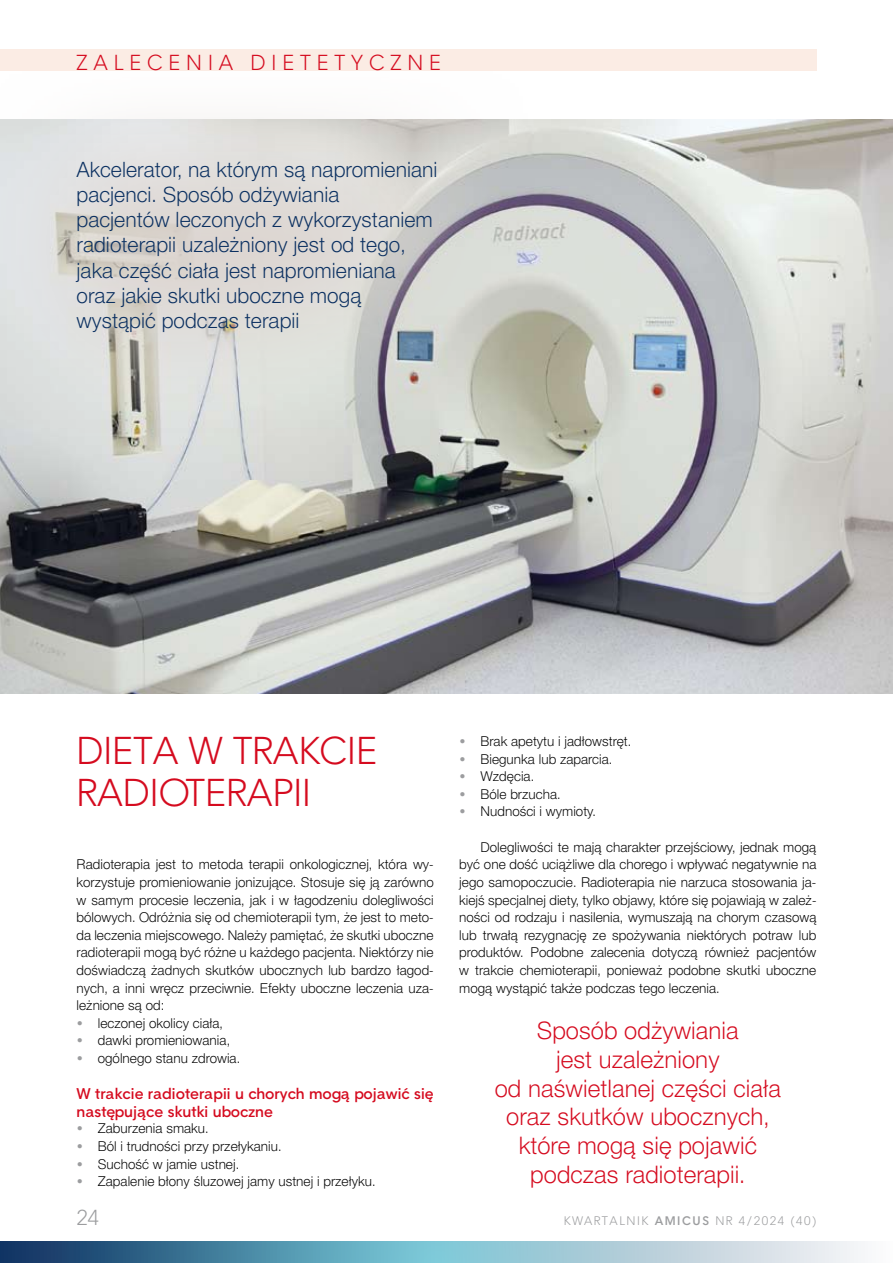
<style>
.page{position:relative;width:893px;height:1263px;background:#fff}
.page>*{position:absolute;margin:0;border:0;box-sizing:border-box;transform-origin:0 0}
.t1{font:37.5px "Straight EFN";color:#d50b1f}
.t2{font:24px/28.8px "Switzer EFN Light";color:#d50b1f;text-align:center}
.t3{font:21px/25.2px "Switzer EFN Light";color:#0b3061}
.t4{font:21px "Straight EFN";letter-spacing:.28em;color:#d50b1f}
.t5{font:21px "Straight EFN";color:#9c9d9f}
.t6{font:700 15px/18px "Straight EFN";color:#d50b1f}
.t7{font:13.5px/17.5px "Switzer EFN Light";color:#000;text-align:justify}
.t8{font:12px "Straight EFN";letter-spacing:.13em;color:#9c9d9f}
.t9{font:700 12px "Straight EFN";letter-spacing:.13em;color:#9c9d9f}
.s1{color:#9c9d9f}
.s2{font-weight:400}
</style>
<div class="page">
<img style="left:0;top:119px;width:893px;height:574px">
<svg style="left:0;top:70px;width:585px;height:391px;background:#d7d7d3"></svg>
<div style="left:0;top:49px;width:816px;height:21px;background:#fbece4"></div>
<svg style="left:0;top:1242px;width:861px;height:21px;background:#7da9bd"></svg>
<h3 class="t4" style="left:77px;top:50px;width:70px">ZALECE</h3>
<h3 class="t4" style="left:186px;top:50px;width:253px">NIA D IE TE TYC ZNE</h3>
<p class="t3" style="left:77px;top:157px;width:363px">Akcelerator, na którym są napromieniani pacjenci. Sposób odżywiania pacjentów leczonych z wykorzystaniem radioterapii uzależniony jest od tego, jaka część ciała jest napromieniana oraz jakie skutki uboczne mogą wystąpić podczas terapii</p>
<h1 class="t1" style="left:77px;top:728px;width:135px">DIETA WTRA</h1>
<h1 class="t1" style="left:299px;top:728px;width:80px">KCI E</h1>
<h1 class="t1" style="left:77px;top:770px;width:167px">RADIOTERAPII</h1>
<p class="t7" style="left:77px;top:856px;width:359px">Radioterapia jest to metoda terapii onkologicznej, która wy&shy;korzystuje promieniowanie jonizujące. Stosuje się ją zarówno w samym procesie leczenia, jak i w łagodzeniu dolegliwości bólowych. Odróżnia się od chemioterapii tym, że jest to meto&shy;da leczenia miejscowego. Należy pamiętać, że skutki uboczne radioterapii mogą być różne u każdego pacjenta. Niektórzy nie doświadczą żadnych skutków ubocznych lub bardzo łagod&shy;nych, a inni wręcz przeciwnie. Efekty uboczne leczenia uza&shy;leżnione są od:</p>
<p class="t7" style="left:77px;top:1014px;width:148px"><span class="s1">•</span> leczonej okolicy ciała,</p>
<p class="t7" style="left:77px;top:1032px;width:155px"><span class="s1">•</span> dawki promieniowania,</p>
<p class="t7" style="left:77px;top:1049px;width:165px"><span class="s1">•</span> ogólnego stanu zdrowia.</p>
<p class="t6" style="left:77px;top:1084px;width:359px">W trakcie radioterapii u chorych mogą pojawić się następujące skutki uboczne</p>
<p class="t7" style="left:77px;top:1120px;width:134px"><span class="s1">•</span> Zaburzenia smaku.</p>
<p class="t7" style="left:77px;top:1137px;width:207px"><span class="s1">•</span> Ból i trudności przy przełykaniu.</p>
<p class="t7" style="left:77px;top:1155px;width:164px"><span class="s1">•</span> Suchość w jamie ustnej.</p>
<p class="t7" style="left:77px;top:1172px;width:300px"><span class="s1">•</span> Zapalenie błony śluzowej jamy ustnej i przełyku.</p>
<p class="t7" style="left:459px;top:732px;width:173px"><span class="s1">•</span> Brak apetytu i jadłowstręt.</p>
<p class="t7" style="left:459px;top:750px;width:155px"><span class="s1">•</span> Biegunka lub zaparcia.</p>
<p class="t7" style="left:459px;top:768px;width:76px"><span class="s1">•</span> Wzdęcia.</p>
<p class="t7" style="left:459px;top:785px;width:103px"><span class="s1">•</span> Bóle brzucha.</p>
<p class="t7" style="left:459px;top:803px;width:138px"><span class="s1">•</span> Nudności i wymioty.</p>
<p class="t7" style="left:459px;top:838px;width:359px;text-indent:21px">Dolegliwości te mają charakter przejściowy, jednak mogą być one dość uciążliwe dla chorego i wpływać negatywnie na jego samopoczucie. Radioterapia nie narzuca stosowania ja&shy;kiejś specjalnej diety, tylko objawy, które się pojawiają w zależ&shy;ności od rodzaju i nasilenia, wymuszają na chorym czasową lub trwałą rezygnację ze spożywania niektórych potraw lub produktów. Podobne zalecenia dotyczą również pacjentów w trakcie chemioterapii, ponieważ podobne skutki uboczne mogą wystąpić także podczas tego leczenia.</p>
<h2 class="t2" style="left:495px;top:1016px;width:288px">Sposób odżywiania<br>jest uzależniony<br>od naświetlanej części ciała oraz skutków ubocznych, które mogą się pojawić podczas radioterapii.</h2>
<h3 class="t5" style="left:77px;top:1205px;width:24px">24</h3>
<p class="t8" style="left:564px;top:1213px;width:18px">KWARTALNI</p>
<p class="t9" style="left:641px;top:1213px;width:83px"><span class="s2">K</span> AMICUS <span class="s2">NR</span></p>
<p class="t8" style="left:739px;top:1213px;width:79px">4/2024 (40)</p>
</div>
